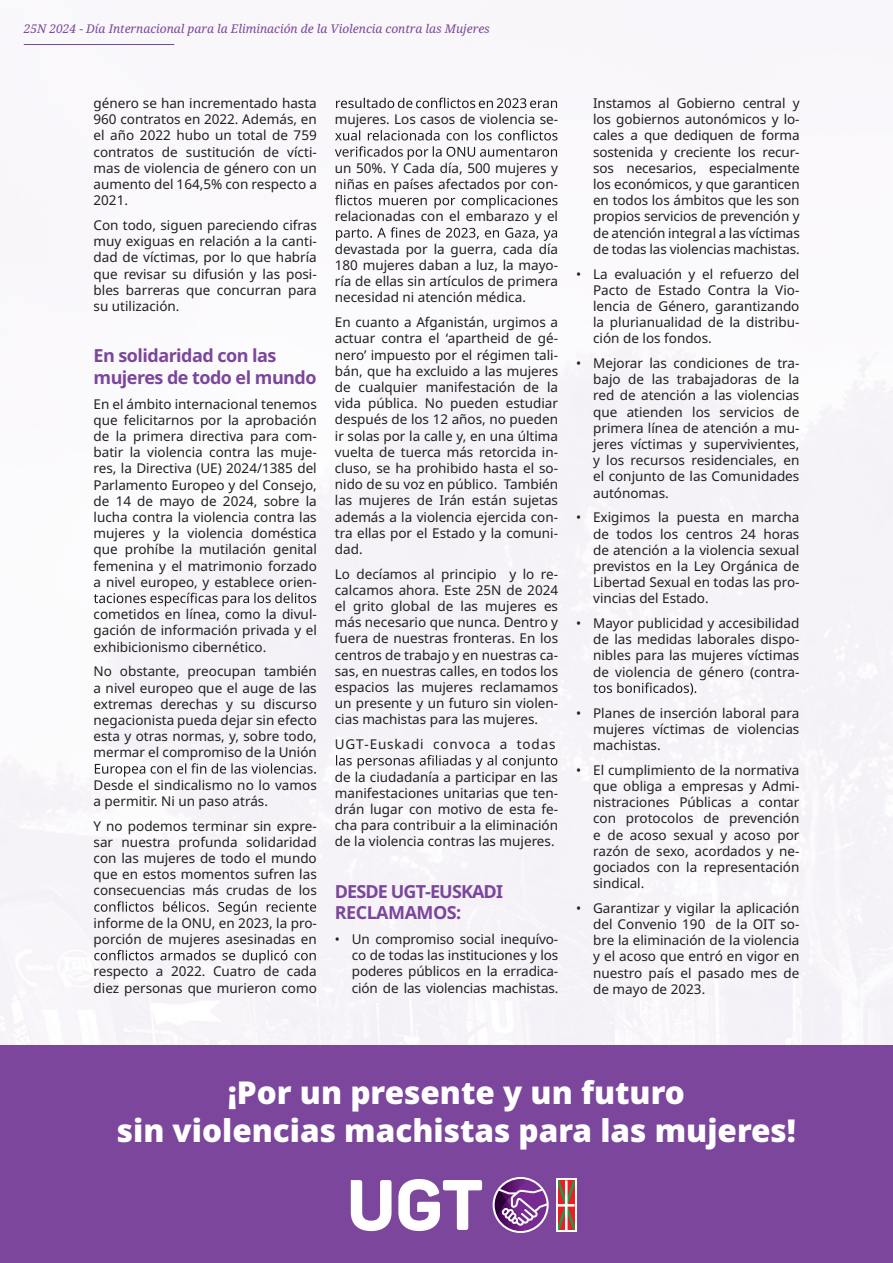
<style>
.page{position:relative;width:893px;height:1263px;background:#fff}
.page>*{position:absolute;margin:0;border:0;box-sizing:border-box;transform-origin:0 0}
.t1{font:900 31.5px/37.8px "Noto Sans";color:#fff;text-align:center}
.t2{font:700 18px/21.6px "Noto Sans";letter-spacing:-.03em;color:#7b469b}
.t3{font:700 18px/21.6px "Noto Sans";letter-spacing:-.05em;color:#7b469b}
.t4{font:13.5px/16.2px "Noto Sans";color:#231f20;text-align:justify}
.t5{font:13.5px "Noto Sans";letter-spacing:.06em;color:#231f20}
.t6{font:italic 12px "Noto Serif";color:#7b469b}
</style>
<div class="page">
<svg style="left:94px;top:593px;width:222px;height:13px"></svg>
<svg style="left:95px;top:763px;width:221px;height:14px"></svg>
<svg style="left:94px;top:901px;width:222px;height:14px"></svg>
<svg style="left:94px;top:950px;width:222px;height:13px"></svg>
<svg style="left:336px;top:98px;width:221px;height:10px"></svg>
<svg style="left:335px;top:130px;width:222px;height:30px"></svg>
<svg style="left:335px;top:195px;width:222px;height:13px"></svg>
<svg style="left:336px;top:227px;width:221px;height:14px"></svg>
<svg style="left:336px;top:755px;width:221px;height:14px"></svg>
<svg style="left:593px;top:682px;width:103px;height:13px"></svg>
<div style="left:0;top:1045px;width:893px;height:218px;background:#7b469b"></div>
<hr style="left:24px;top:44px;width:150px;height:1px;background:#7b469b">
<svg style="left:493px;top:1177px;width:56px;height:56px"></svg>
<svg style="left:351px;top:1180px;width:41px;height:51px"></svg>
<svg style="left:398px;top:1179px;width:84px;height:52px"></svg>
<div style="left:556px;top:1178px;width:21px;height:54px;background:#fff"></div>
<svg style="left:558px;top:1180px;width:17px;height:50px"></svg>
<p class="t6" style="left:24px;top:20px;width:468px">25N 2024 - Día Internacional para la Eliminación de la Violencia contra las Mujeres</p>
<p class="t4" style="left:94px;top:95px;width:225px">género se han incrementado hasta 960 contratos en 2022. Además, en el año 2022 hubo un total de 759 contratos de sustitución de vícti&shy;mas de violencia de género con un aumento del 164,5% con respecto a 2021.</p>
<p class="t4" style="left:94px;top:217px;width:225px">Con todo, siguen pareciendo cifras muy exiguas en relación a la canti&shy;dad de víctimas, por lo que habría que revisar su difusión y las posi&shy;bles barreras que concurran para su utilización.</p>
<h2 class="t2" style="left:94px;top:345px;width:225px">En solidaridad con las mujeres de todo el mundo</h2>
<p class="t4" style="left:94px;top:396px;width:225px">En el ámbito internacional tenemos que felicitarnos por la aprobación de la primera directiva para com&shy;batir la violencia contra las muje&shy;res, la Directiva (UE) 2024/1385 del Parlamento Europeo y del Consejo, de 14 de mayo de 2024, sobre la lucha contra la violencia contra las mujeres y la violencia doméstica que prohíbe la mutilación genital femenina y el matrimonio forzado a nivel europeo, y establece orien-</p>
<p class="t4" style="left:94px;top:606px;width:225px">cometidos en línea, como la divul&shy;gación de información privada y el exhibicionismo cibernético.</p>
<p class="t4" style="left:94px;top:664px;width:225px">No obstante, preocupan también a nivel europeo que el auge de las extremas derechas y su discurso negacionista pueda dejar sin efecto esta y otras normas, y, sobre todo, mermar el compromiso de la Unión</p>
<p class="t4" style="left:94px;top:777px;width:225px">Desde el sindicalismo no lo vamos a permitir. Ni un paso atrás.</p>
<p class="t4" style="left:94px;top:818px;width:225px">Y no podemos terminar sin expre&shy;sar nuestra profunda solidaridad con las mujeres de todo el mundo que en estos momentos sufren las consecuencias más crudas de los</p>
<p class="t4" style="left:94px;top:915px;width:225px">informe de la ONU, en 2023, la pro&shy;porción de mujeres asesinadas en</p>
<p class="t4" style="left:94px;top:964px;width:225px">respecto a 2022. Cuatro de cada diez personas que murieron como</p>
<p class="t4" style="left:335px;top:111px;width:225px">mujeres. Los casos de violencia se-</p>
<p class="t4" style="left:335px;top:160px;width:225px">un 50%. Y Cada día, 500 mujeres y niñas en países afectados por con-</p>
<p class="t4" style="left:335px;top:209px;width:225px">relacionadas con el embarazo y el</p>
<p class="t4" style="left:335px;top:241px;width:225px">devastada por la guerra, cada día 180 mujeres daban a luz, la mayo&shy;ría de ellas sin artículos de primera necesidad ni atención médica.</p>
<p class="t4" style="left:335px;top:314px;width:225px">En cuanto a Afganistán, urgimos a actuar contra el ‘apartheid de gé&shy;nero’ impuesto por el régimen tali&shy;bán, que ha excluido a las mujeres de cualquier manifestación de la vida pública. No pueden estudiar después de los 12 años, no pueden ir solas por la calle y, en una última vuelta de tuerca más retorcida in&shy;cluso, se ha prohibido hasta el so&shy;nido de su voz en público. También las mujeres de Irán están sujetas además a la violencia ejercida con&shy;tra ellas por el Estado y la comuni&shy;dad.</p>
<p class="t4" style="left:335px;top:566px;width:225px">Lo decíamos al principio y lo re&shy;calcamos ahora. Este 25N de 2024 el grito global de las mujeres es más necesario que nunca. Dentro y fuera de nuestras fronteras. En los centros de trabajo y en nuestras ca&shy;sas, en nuestras calles, en todos los espacios las mujeres reclamamos un presente y un futuro sin violen&shy;cias machistas para las mujeres.</p>
<p class="t5" style="left:335px;top:735px;width:222px">UGT-Euskadi convoca a todas</p>
<p class="t4" style="left:335px;top:769px;width:225px">de la ciudadanía a participar en las manifestaciones unitarias que ten&shy;drán lugar con motivo de esta fe&shy;cha para contribuir a la eliminación de la violencia contras las mujeres.</p>
<h2 class="t3" style="left:335px;top:881px;width:170px">DESDE UGT-EUSKADI<br>RECLAMAMOS:</h2>
<p class="t4" style="left:352px;top:931px;width:208px;text-indent:-17px">• Un compromiso social inequívo&shy;co de todas las instituciones y los poderes públicos en la erradica&shy;ción de las violencias machistas.</p>
<p class="t4" style="left:593px;top:95px;width:208px">Instamos al Gobierno central y los gobiernos autonómicos y lo&shy;cales a que dediquen de forma sostenida y creciente los recur&shy;sos necesarios, especialmente los económicos, y que garanticen en todos los ámbitos que les son propios servicios de prevención y de atención integral a las víctimas de todas las violencias machistas.</p>
<p class="t4" style="left:593px;top:266px;width:208px;text-indent:-17px">• La evaluación y el refuerzo del Pacto de Estado Contra la Vio&shy;lencia de Género, garantizando la plurianualidad de la distribu&shy;ción de los fondos.</p>
<p class="t4" style="left:593px;top:355px;width:208px;text-indent:-17px">• Mejorar las condiciones de tra&shy;bajo de las trabajadoras de la red de atención a las violencias que atienden los servicios de primera línea de atención a mu&shy;jeres víctimas y supervivientes, y los recursos residenciales, en el conjunto de las Comunidades autónomas.</p>
<p class="t4" style="left:593px;top:510px;width:208px;text-indent:-17px">• Exigimos la puesta en marcha de todos los centros 24 horas de atención a la violencia sexual previstos en la Ley Orgánica de Libertad Sexual en todas las pro&shy;vincias del Estado.</p>
<p class="t4" style="left:593px;top:615px;width:208px;text-indent:-17px">• Mayor publicidad y accesibilidad de las medidas laborales dispo&shy;nibles para las mujeres víctimas de violencia de género (contra-</p>
<p class="t4" style="left:593px;top:705px;width:208px;text-indent:-17px">• Planes de inserción laboral para mujeres víctimas de violencias machistas.</p>
<p class="t4" style="left:593px;top:762px;width:208px;text-indent:-17px">• El cumplimiento de la normativa que obliga a empresas y Admi&shy;nistraciones Públicas a contar con protocolos de prevención e de acoso sexual y acoso por razón de sexo, acordados y ne&shy;gociados con la representación sindical.</p>
<p class="t4" style="left:593px;top:900px;width:208px;text-indent:-17px">• Garantizar y vigilar la aplicación del Convenio 190 de la OIT so&shy;bre la eliminación de la violencia y el acoso que entró en vigor en nuestro país el pasado mes de de mayo de 2023.</p>
<h1 class="t1" style="left:117px;top:1073px;width:681px">¡Por un presente y un futuro<br>sin violencias machistas para las mujeres!</h1>
</div>
